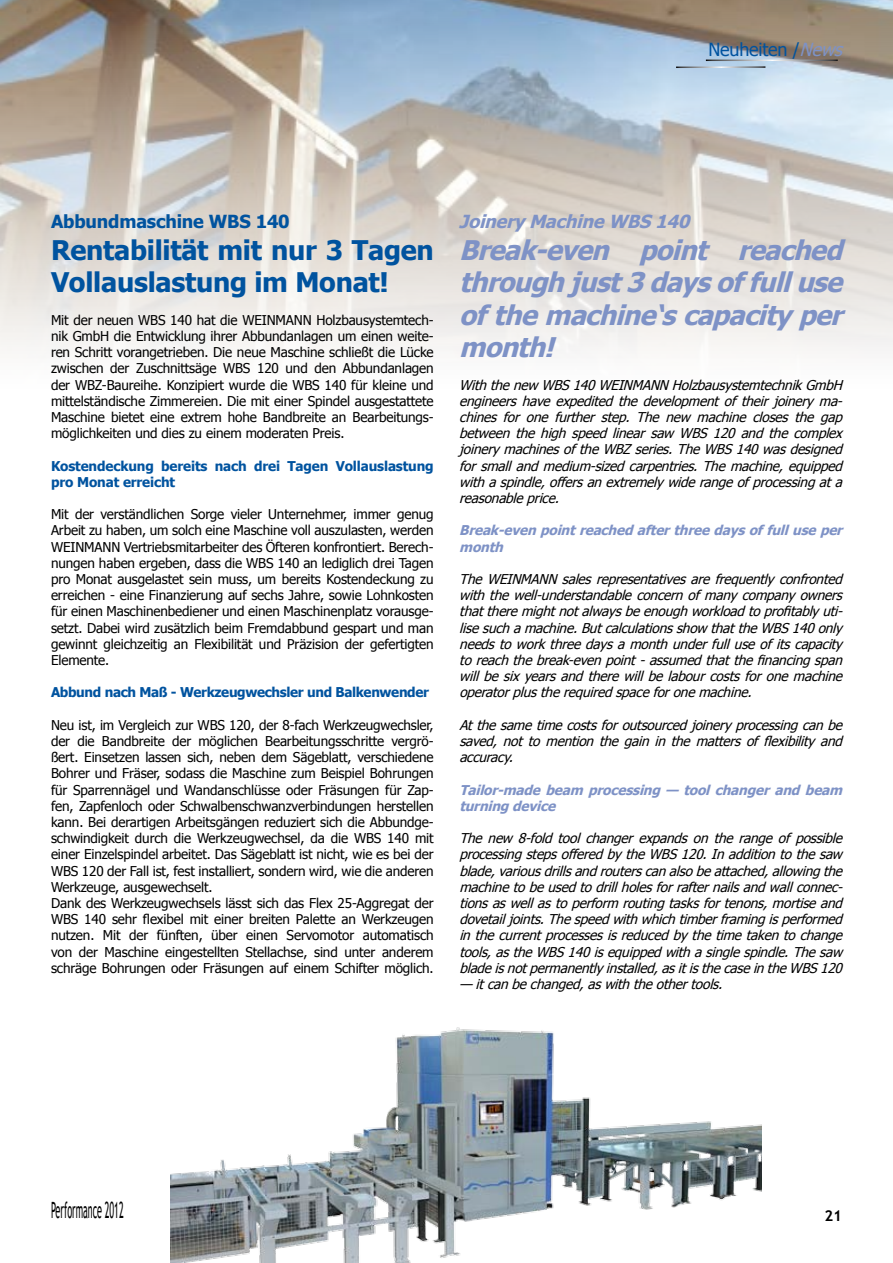
<style>
.page{position:relative;width:893px;height:1263px;background:#fff}
.page>*{position:absolute;margin:0;border:0;box-sizing:border-box;transform-origin:0 0}
.t1{font:italic 700 27px/32.4px "Tahoma";color:#7e92c6;text-align:justify}
.t2{font:700 27px/32.4px "Tahoma";letter-spacing:-.01em;color:#00539f}
.t3{font:22.5px "Trebuchet MS";color:#000;scale:.4 1}
.t4{font:italic 700 18px "Tahoma";color:#7e92c6}
.t5{font:700 18px "Tahoma";letter-spacing:-.01em;color:#00539f}
.t6{font:18px "Tahoma";letter-spacing:-.01em;color:#00539f}
.t7{font:700 15px "Trebuchet MS";color:#000}
.t8{font:13.5px/16.2px "Tahoma";letter-spacing:-.01em;color:#000;text-align:justify}
.t9{font:italic 13.5px/16.2px "Tahoma";letter-spacing:-.01em;color:#000;text-align:justify}
.t10{font:italic 700 13.5px/16.2px "Tahoma";color:#7e92c6}
.t11{font:700 13.5px/16.2px "Tahoma";letter-spacing:-.01em;color:#00539f}
.s1{font-style:italic;color:#7e92c6}
</style>
<div class="page">
<img style="left:0;top:0;width:893px;height:351px">
<hr style="left:706px;top:60px;width:132px;height:1px;background:#fff">
<hr style="left:676px;top:66px;width:89px;height:2px;background:#fff">
<img style="left:171px;top:1027px;width:590px;height:236px">
<h3 class="t6" style="left:708px;top:38px;width:141px">Neuheiten /<span class="s1">News</span></h3>
<h3 class="t5" style="left:51px;top:208px;width:240px">Abbundmaschine WBS 140</h3>
<h1 class="t2" style="left:51px;top:232px;width:384px">Rentabilität mit nur 3 Tagen<br>Vollauslastung im Monat!</h1>
<p class="t8" style="left:51px;top:311px;width:384px">Mit der neuen WBS 140 hat die WEINMANN Holzbausystemtech&shy;nik GmbH die Entwicklung ihrer Abbundanlagen um einen weite&shy;ren Schritt vorangetrieben. Die neue Maschine schließt die Lücke zwischen der Zuschnittsäge WBS 120 und den Abbundanlagen der WBZ-Baureihe. Konzipiert wurde die WBS 140 für kleine und mittelständische Zimmereien. Die mit einer Spindel ausgestattete Maschine bietet eine extrem hohe Bandbreite an Bearbeitungs&shy;möglichkeiten und dies zu einem moderaten Preis.</p>
<p class="t11" style="left:51px;top:457px;width:384px">Kostendeckung bereits nach drei Tagen Vollauslastung pro Monat erreicht</p>
<p class="t8" style="left:51px;top:505px;width:384px">Mit der verständlichen Sorge vieler Unternehmer, immer genug Arbeit zu haben, um solch eine Maschine voll auszulasten, werden WEINMANN Vertriebsmitarbeiter des Öfteren konfrontiert. Berech&shy;nungen haben ergeben, dass die WBS 140 an lediglich drei Tagen pro Monat ausgelastet sein muss, um bereits Kostendeckung zu erreichen - eine Finanzierung auf sechs Jahre, sowie Lohnkosten für einen Maschinenbediener und einen Maschinenplatz vorausge&shy;setzt. Dabei wird zusätzlich beim Fremdabbund gespart und man gewinnt gleichzeitig an Flexibilität und Präzision der gefertigten Elemente.</p>
<p class="t11" style="left:51px;top:683px;width:379px">Abbund nach Maß - Werkzeugwechsler und Balkenwender</p>
<p class="t8" style="left:51px;top:716px;width:384px;text-align:left">Neu ist, im Vergleich zur WBS 120, der 8-fach Werkzeugwechsler, der die Bandbreite der möglichen Bearbeitungsschritte vergrö&shy;ßert. Einsetzen lassen sich, neben dem Sägeblatt, verschiedene Bohrer und Fräser, sodass die Maschine zum Beispiel Bohrungen für Sparrennägel und Wandanschlüsse oder Fräsungen für Zap&shy;fen, Zapfenloch oder Schwalbenschwanzverbindungen herstellen kann. Bei derartigen Arbeitsgängen reduziert sich die Abbundge&shy;schwindigkeit durch die Werkzeugwechsel, da die WBS 140 mit einer Einzelspindel arbeitet. Das Sägeblatt ist nicht, wie es bei der WBS 120 der Fall ist, fest installiert, sondern wird, wie die anderen Werkzeuge, ausgewechselt.<br>Dank des Werkzeugwechsels lässt sich das Flex 25-Aggregat der WBS 140 sehr flexibel mit einer breiten Palette an Werkzeugen nutzen. Mit der fünften, über einen Servomotor automatisch von der Maschine eingestellten Stellachse, sind unter anderem schräge Bohrungen oder Fräsungen auf einem Schifter möglich.</p>
<h3 class="t4" style="left:459px;top:208px;width:238px">Joinery MachineWBS140</h3>
<h1 class="t1" style="left:459px;top:232px;width:393px">Break-even point reached throughj ust3daysoffulluse ofthemachine‘scapacity per month!</h1>
<p class="t9" style="left:459px;top:376px;width:389px">Withthenew WBS140WEINMANN HolzbausystemtechnikGmbH engineers have expedited the development of their joinery ma&shy;chines for one further step. The new machine closes the gap between the high speed linear saw WBS 120 and the complex joinery machinesoftheWBZseries.TheWBS140wasdesigned forsmallandmedium-sizedcarpentries.Themachine,equipped withaspindle,offersanextremely widerangeofprocessingata reasonableprice.</p>
<p class="t10" style="left:459px;top:521px;width:389px">Break-evenpointreachedafterthreedaysoffulluseper month</p>
<p class="t9" style="left:459px;top:570px;width:389px;text-align:left">The WEINMANN sales representatives are frequently confronted withthewell-understandableconcernofmany company owners thattheremightnotalwaysbeenoughworkloadtoprofitably uti&shy;lisesuchamachine.Butcalculationsshow thattheWBS140only needstoworkthreedaysamonthunderfulluseofitscapacity toreachthebreak-evenpoint-assumedthatthefinancingspan willbesixyearsandtherewillbelabourcostsforonemachine operatorplustherequiredspaceforonemachine.</p>
<p class="t9" style="left:459px;top:716px;width:389px">Atthesametimecostsforoutsourcedjoinery processingcanbe saved, not to mention the gain in the matters of flexibility and accuracy.</p>
<p class="t10" style="left:459px;top:781px;width:389px">Tailor-made beam processing — tool changer and beam turningdevice</p>
<p class="t9" style="left:459px;top:829px;width:389px">The new 8-fold tool changer expands on the range of possible processingstepsofferedby theWBS120.Inadditiontothesaw blade,variousdrillsandrouterscanalsobeattached,allowingthe machinetobeusedtodrillholesforrafternailsandwallconnec&shy;tionsaswellastoperform routingtasksfortenons,mortiseand dovetailjoints.Thespeedwithwhichtimberframingisperformed inthecurrentprocessesisreducedby thetimetakentochange tools,astheWBS140isequippedwithasinglespindle.Thesaw bladeisnotpermanently installed,asitisthecaseintheWBS120</p>
<p class="t9" style="left:459px;top:975px;width:269px">— itcanbechanged,aswiththeothertools.</p>
<h2 class="t3" style="left:51px;top:1196px;width:183px">Performance 2012</h2>
<p class="t7" style="left:824px;top:1206px;width:19px">21</p>
</div>
